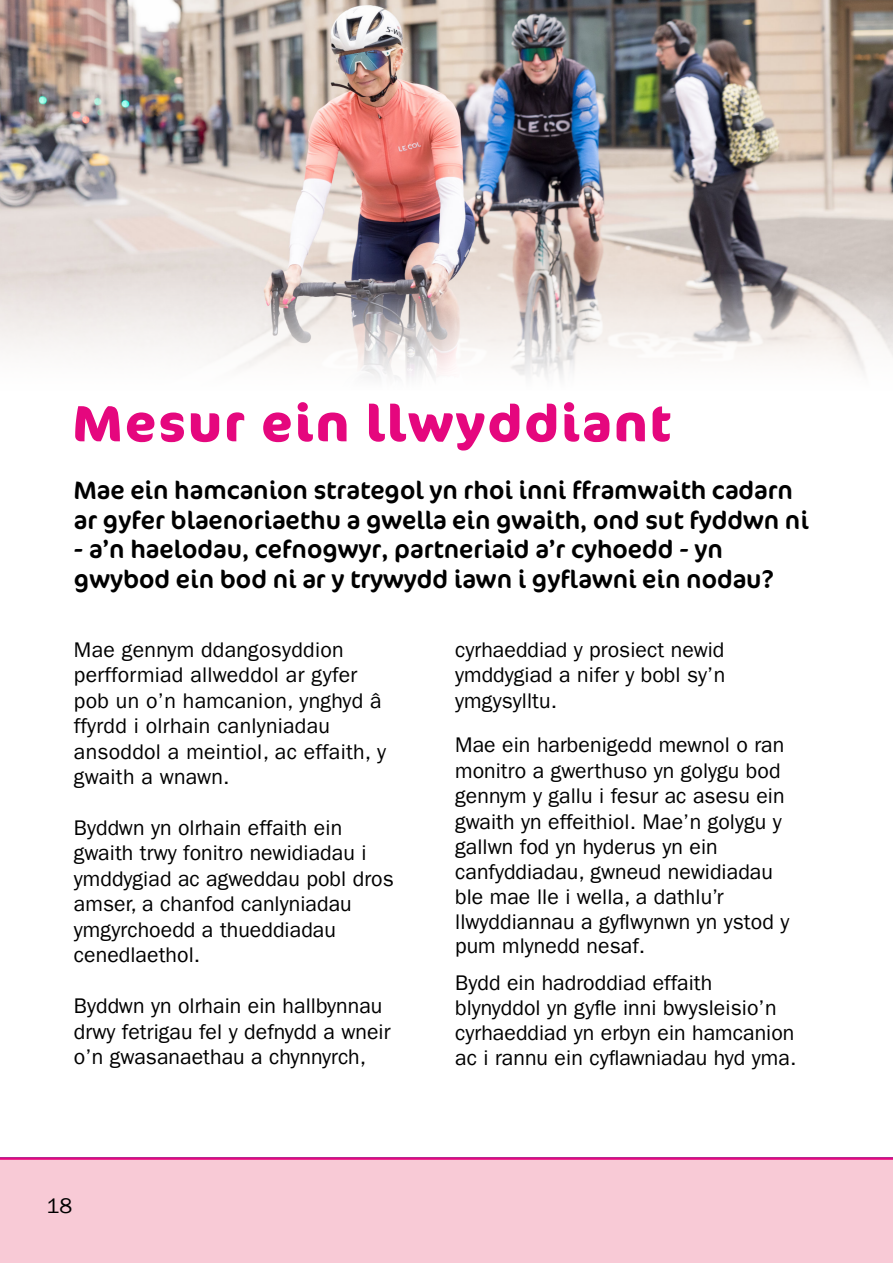
<style>
.page{position:relative;width:893px;height:1263px;background:#fff}
.page>*{position:absolute;margin:0;border:0;box-sizing:border-box;transform-origin:0 0}
.t1{font:700 50.85px "Cocon Offc";letter-spacing:.04em;color:#e5077e}
.t2{font:25.5px/29.7px "Cocon";color:#000}
.t3{font:21.15px/25.5px "Franklin Gothic LT Pro";letter-spacing:.005em;color:#000}
</style>
<div class="page">
<img style="left:0;top:0;width:892px;height:273px">
<img style="left:0;top:273px;width:893px;height:106px">
<div style="left:0;top:1158px;width:893px;height:105px;background:#f8cad6"></div>
<hr style="left:0;top:1157px;width:893px;height:3px;background:#e5077e">
<h1 class="t1" style="left:72px;top:400px;width:600px">Mesur ein llwyddiant</h1>
<p class="t2" style="left:74px;top:477px;width:736px">Mae ein hamcanion strategol yn rhoi inni fframwaith cadarn ar gyfer blaenoriaethu a gwella ein gwaith, ond sut fyddwn ni</p>
<p class="t2" style="left:74px;top:536px;width:701px">- a’n haelodau, cefnogwyr, partneriaid a’r cyhoedd - yn gwybod ein bod ni ar y trywydd iawn i gyflawni ein nodau?</p>
<p class="t3" style="left:74px;top:640px;width:314px">Mae gennym ddangosyddion perfformiad allweddol ar gyfer pob un o’n hamcanion, ynghyd â ffyrdd i olrhain canlyniadau ansoddol a meintiol, ac effaith, y gwaith a wnawn.</p>
<p class="t3" style="left:74px;top:818px;width:321px">Byddwn yn olrhain effaith ein gwaith trwy fonitro newidiadau i ymddygiad ac agweddau pobl dros amser, a chanfod canlyniadau ymgyrchoedd a thueddiadau cenedlaethol.</p>
<p class="t3" style="left:74px;top:996px;width:318px">Byddwn yn olrhain ein hallbynnau drwy fetrigau fel y defnydd a wneir o’n gwasanaethau a chynnyrch,</p>
<p class="t3" style="left:47px;top:1196px;width:27px">18</p>
<p class="t3" style="left:455px;top:640px;width:271px;text-align:justify">cyrhaeddiad y prosiect newid ymddygiad a nifer y bobl sy’n ymgysylltu.</p>
<p class="t3" style="left:455px;top:736px;width:336px">Mae ein harbenigedd mewnol o ran monitro a gwerthuso yn golygu bod gennym y gallu i fesur ac asesu ein gwaith yn effeithiol. Mae’n golygu y gallwn fod yn hyderus yn ein canfyddiadau, gwneud newidiadau ble mae lle i wella, a dathlu’r llwyddiannau a gyflwynwn yn ystod y pum mlynedd nesaf.</p>
<p class="t3" style="left:455px;top:974px;width:343px;line-height:24.9px">Bydd ein hadroddiad effaith blynyddol yn gyfle inni bwysleisio’n cyrhaeddiad yn erbyn ein hamcanion ac i rannu ein cyflawniadau hyd yma.</p>
</div>
